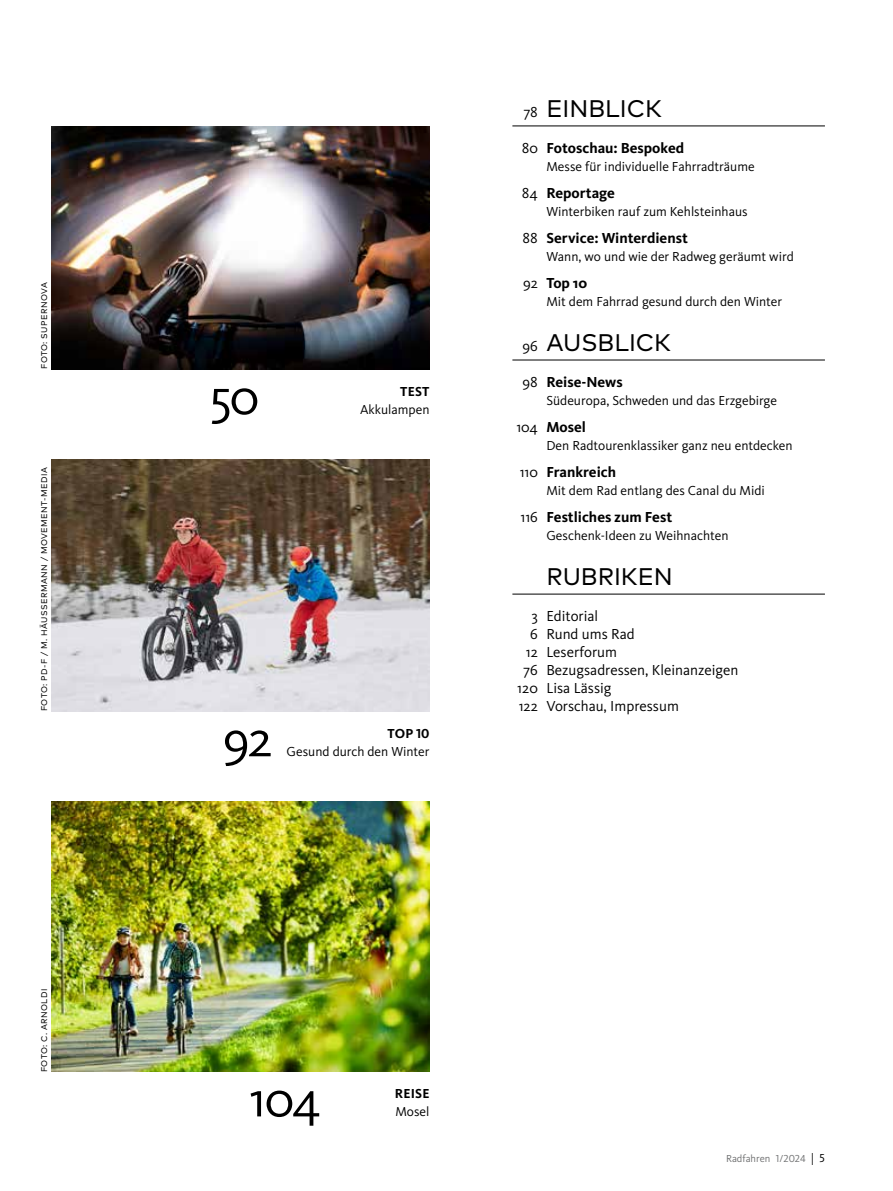
<style>
.page{position:relative;width:893px;height:1191px;background:#fff}
.page>*{position:absolute;margin:0;border:0;box-sizing:border-box;transform-origin:0 0}
.t1{font:52.5px "Kievit OT";color:#000}
.t2{font:24px "Mark OT";color:#000}
.t3{font:700 15px "Kievit OT";color:#000}
.t4{font:15px "Kievit OT";color:#000}
.t5{font:13.5px "Kievit OT";color:#000}
.t6{font:700 13.5px "Kievit OT";letter-spacing:.01em;color:#000}
.t7{font:10.5px "Kievit OT";color:#707172}
.t8{font:8.25px "Mark OT";letter-spacing:.045em;color:#000}
.s1{font-family:"Kievit OT";font-size:15px}
.s2{font-weight:400}
.s3{font-size:12px;color:#000}
</style>
<div class="page">
<img style="left:51px;top:126px;width:378px;height:243px">
<img style="left:51px;top:459px;width:378px;height:252px">
<img style="left:51px;top:801px;width:378px;height:270px">
<hr style="left:512px;top:126px;width:313px;height:1px;background:#000">
<hr style="left:512px;top:360px;width:313px;height:1px;background:#000">
<hr style="left:512px;top:594px;width:313px;height:1px;background:#000">
<p class="t8" style="left:39px;top:369px;width:88px;rotate:-90deg">FOTO: SUPERNOVA</p>
<p class="t8" style="left:39px;top:711px;width:245px;rotate:-90deg">FOTO: PD-F / M. HÄUSSERMANN / MOVEMENT-MEDIA</p>
<p class="t8" style="left:39px;top:1072px;width:85px;rotate:-90deg">FOTO: C. ARNOLDI</p>
<h1 class="t1" style="left:209px;top:365px;width:51px">50</h1>
<p class="t6" style="left:400px;top:383px;width:31px">TEST</p>
<p class="t5" style="left:360px;top:401px;width:71px">Akkulampen</p>
<h1 class="t1" style="left:223px;top:707px;width:52px">92</h1>
<p class="t6" style="left:388px;top:725px;width:43px">TOP 10</p>
<p class="t5" style="left:287px;top:743px;width:144px">Gesund durch den Winter</p>
<h2 class="t2" style="left:524px;top:94px;width:140px"><span class="s1">78</span> EINBLICK</h2>
<p class="t3" style="left:522px;top:139px;width:164px"><span class="s2">80</span> Fotoschau: Bespoked</p>
<p class="t5" style="left:546px;top:158px;width:210px">Messe für individuelle Fahrradträume</p>
<p class="t3" style="left:522px;top:184px;width:95px"><span class="s2">84</span> Reportage</p>
<p class="t5" style="left:546px;top:203px;width:203px">Winterbiken rauf zum Kehlsteinhaus</p>
<p class="t3" style="left:523px;top:229px;width:167px"><span class="s2">88</span> Service: Winterdienst</p>
<p class="t5" style="left:546px;top:248px;width:249px">Wann, wo und wie der Radweg geräumt wird</p>
<p class="t3" style="left:523px;top:274px;width:66px"><span class="s2">92</span> Top 10</p>
<p class="t5" style="left:546px;top:293px;width:237px">Mit dem Fahrrad gesund durch den Winter</p>
<h2 class="t2" style="left:523px;top:328px;width:150px"><span class="s1">96</span> AUSBLICK</h2>
<p class="t3" style="left:523px;top:373px;width:102px"><span class="s2">98</span> Reise-News</p>
<p class="t5" style="left:546px;top:392px;width:232px">Südeuropa, Schweden und das Erzgebirge</p>
<p class="t3" style="left:516px;top:418px;width:71px"><span class="s2">104</span> Mosel</p>
<p class="t5" style="left:546px;top:437px;width:248px">Den Radtourenklassiker ganz neu entdecken</p>
<p class="t3" style="left:520px;top:463px;width:98px"><span class="s2">110</span> Frankreich</p>
<p class="t5" style="left:546px;top:482px;width:220px">Mit dem Rad entlang des Canal du Midi</p>
<p class="t3" style="left:521px;top:508px;width:153px"><span class="s2">116</span> Festliches zum Fest</p>
<p class="t5" style="left:546px;top:527px;width:184px">Geschenk-Ideen zu Weihnachten</p>
<h2 class="t2" style="left:546px;top:562px;width:128px">RUBRIKEN</h2>
<p class="t4" style="left:531px;top:607px;width:68px">3 Editorial</p>
<p class="t4" style="left:530px;top:625px;width:106px">6 Rund ums Rad</p>
<p class="t4" style="left:526px;top:643px;width:93px">12 Leserforum</p>
<p class="t4" style="left:524px;top:661px;width:216px">76 Bezugsadressen, Kleinanzeigen</p>
<p class="t4" style="left:517px;top:679px;width:96px">120 Lisa Lässig</p>
<p class="t4" style="left:519px;top:697px;width:162px">122 Vorschau, Impressum</p>
<h1 class="t1" style="left:249px;top:1067px;width:74px">104</h1>
<p class="t6" style="left:395px;top:1085px;width:36px">REISE</p>
<p class="t5" style="left:395px;top:1103px;width:36px">Mosel</p>
<p class="t7" style="left:726px;top:1151px;width:100px">Radfahren 1/2024 <span class="s3">| 5</span></p>
</div>
